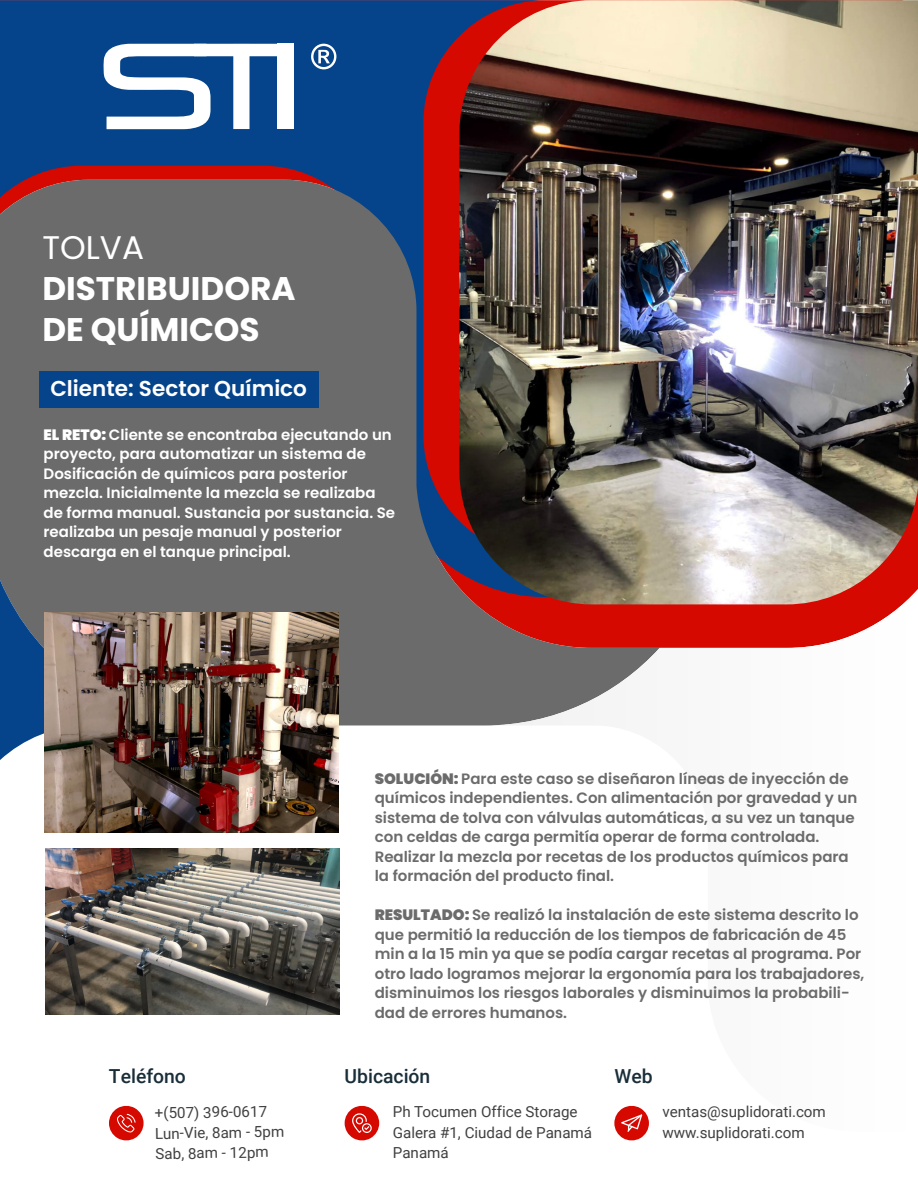
<style>
.page{position:relative;width:918px;height:1188px;background:#fff}
.page>*{position:absolute;margin:0;border:0;box-sizing:border-box;transform-origin:0 0}
.t1{font:700 32.7px/40.8px "Poppins";color:#fff}
.t2{font:32.7px "Poppins";color:#fff}
.t3{font:600 21.6px "Poppins";color:#fff}
.t4{font:500 19.35px "Roboto";color:#192e39}
.t5{font:15.15px/20.4px "Roboto";color:#414141}
.t6{font:600 15px/19.5px "Poppins";color:#6b6b6b}
.t7{font:600 15px/19.5px "Poppins";color:#fff}
.s1{font-weight:900}
</style>
<div class="page">
<svg style="left:0;top:0;width:459px;height:180px;background:#1e3d79"></svg>
<img style="left:459px;top:0;width:459px;height:589px">
<svg style="left:0;top:180px;width:660px;height:545px;background:#675f5f"></svg>
<svg style="left:0;top:580px;width:219px;height:180px;background:#48627f"></svg>
<svg style="left:484px;top:589px;width:434px;height:137px"></svg>
<svg style="left:109px;top:1105px;width:35px;height:36px"></svg>
<svg style="left:345px;top:1105px;width:34px;height:36px"></svg>
<svg style="left:614px;top:1105px;width:35px;height:36px"></svg>
<svg style="left:311px;top:43px;width:26px;height:27px"></svg>
<svg style="left:103px;top:44px;width:191px;height:85px"></svg>
<div style="left:39px;top:371px;width:280px;height:36px;background:#05448a"></div>
<img style="left:45px;top:849px;width:295px;height:165px">
<img style="left:45px;top:613px;width:293px;height:220px">
<h1 class="t2" style="left:42px;top:229px;width:103px">TOLVA</h1>
<h1 class="t1" style="left:42px;top:268px;width:255px">DISTRIBUIDORA<br>DE QUÍMICOS</h1>
<h2 class="t3" style="left:50px;top:376px;width:258px">Cliente: Sector Químico</h2>
<p class="t7" style="left:44px;top:425px;width:353px"><span class="s1">EL RETO:</span> Cliente se encontraba ejecutando un proyecto, para automatizar un sistema de Dosificación de químicos para posterior mezcla. Inicialmente la mezcla se realizaba de forma manual. Sustancia por sustancia. Se realizaba un pesaje manual y posterior descarga en el tanque principal.</p>
<p class="t6" style="left:375px;top:769px;width:484px"><span class="s1">SOLUCIÓN:</span> Para este caso se diseñaron líneas de inyección de químicos independientes. Con alimentación por gravedad y un sistema de tolva con válvulas automáticas, a su vez un tanque con celdas de carga permitía operar de forma controlada.<br>Realizar la mezcla por recetas de los productos químicos para la formación del producto final.</p>
<p class="t6" style="left:375px;top:905px;width:491px"><span class="s1">RESULTADO:</span> Se realizó la instalación de este sistema descrito lo que permitió la reducción de los tiempos de fabricación de 45 min a la 15 min ya que se podía cargar recetas al programa. Por otro lado logramos mejorar la ergonomía para los trabajadores, disminuimos los riesgos laborales y disminuimos la probabili&shy;dad de errores humanos.</p>
<p class="t4" style="left:109px;top:1062px;width:79px">Teléfono</p>
<p class="t4" style="left:345px;top:1062px;width:87px">Ubicación</p>
<p class="t4" style="left:614px;top:1062px;width:40px">Web</p>
<p class="t5" style="left:155px;top:1102px;width:131px;rotate:-1deg">+(507) 396-0617<br>Lun-Vie, 8am - 5pm<br>Sab, 8am - 12pm</p>
<p class="t5" style="left:662px;top:1101px;width:165px">ventas@suplidorati.com www.suplidorati.com</p>
<p class="t5" style="left:393px;top:1101px;width:201px">Ph Tocumen Office Storage<br>Galera #1, Ciudad de Panamá<br>Panamá</p>
</div>
